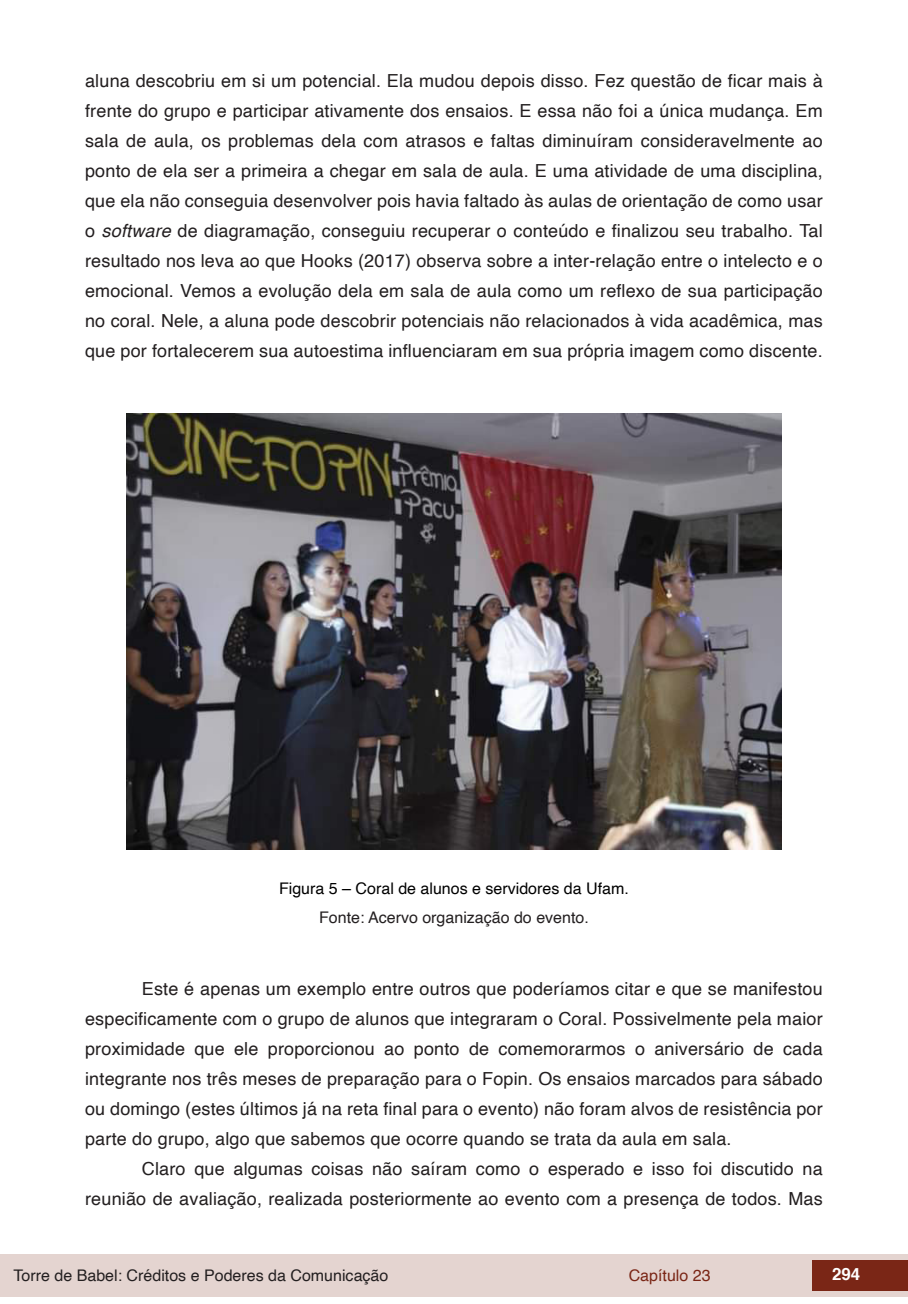
<style>
.page{position:relative;width:908px;height:1304px;background:#fff}
.page>*{position:absolute;margin:0;border:0;box-sizing:border-box;transform-origin:0 0}
.txt{font:18px/30px "Helvetica";letter-spacing:.01em;color:#231f20;text-align:justify}
.t1{font:700 16.8px "Helvetica";color:#fff}
.fonte_tab_gra_imag{font:16px "Helvetica";color:#231f20}
.info_tab_graf_imag{font:16px "Helvetica";color:#000}
.t2{font:16px "Helvetica";color:#7a2616}
.s1{font-style:italic}
</style>
<div class="page">
<div style="left:0;top:1254px;width:906px;height:43px;background:#e4d4d0"></div>
<div style="left:812px;top:1261px;width:95px;height:30px;background:#7a2616"></div>
<img style="left:127px;top:414px;width:653px;height:435px">
<p class="txt" style="left:85px;top:66px;width:738px">aluna descobriu em si um potencial. Ela mudou depois disso. Fez questão de ficar mais à frente do grupo e participar ativamente dos ensaios. E essa não foi a única mudança. Em sala de aula, os problemas dela com atrasos e faltas diminuíram consideravelmente ao ponto de ela ser a primeira a chegar em sala de aula. E uma atividade de uma disciplina, que ela não conseguia desenvolver pois havia faltado às aulas de orientação de como usar o <span class="s1">software</span> de diagramação, conseguiu recuperar o conteúdo e finalizou seu trabalho. Tal resultado nos leva ao que Hooks (2017) observa sobre a inter-relação entre o intelecto e o emocional. Vemos a evolução dela em sala de aula como um reflexo de sua participação no coral. Nele, a aluna pode descobrir potenciais não relacionados à vida acadêmica, mas que por fortalecerem sua autoestima influenciaram em sua própria imagem como discente.</p>
<p class="info_tab_graf_imag" style="left:279px;top:876px;width:351px">Figura 5 – Coral de alunos e servidores da Ufam.</p>
<p class="fonte_tab_gra_imag" style="left:319px;top:905px;width:271px">Fonte: Acervo organização do evento.</p>
<p class="txt" style="left:85px;top:974px;width:738px;text-indent:57px">Este é apenas um exemplo entre outros que poderíamos citar e que se manifestou especificamente com o grupo de alunos que integraram o Coral. Possivelmente pela maior proximidade que ele proporcionou ao ponto de comemorarmos o aniversário de cada integrante nos três meses de preparação para o Fopin. Os ensaios marcados para sábado ou domingo (estes últimos já na reta final para o evento) não foram alvos de resistência por parte do grupo, algo que sabemos que ocorre quando se trata da aula em sala.</p>
<p class="txt" style="left:85px;top:1154px;width:738px;text-align:right">Claro que algumas coisas não saíram como o esperado e isso foi discutido na reunião de avaliação, realizada posteriormente ao evento com a presença de todos. Mas</p>
<p class="fonte_tab_gra_imag" style="left:14px;top:1263px;width:376px">Torre de Babel: Créditos e Poderes da Comunicação</p>
<p class="t2" style="left:628px;top:1263px;width:83px">Capítulo 23</p>
<p class="t1" style="left:831px;top:1261px;width:30px">294</p>
</div>
